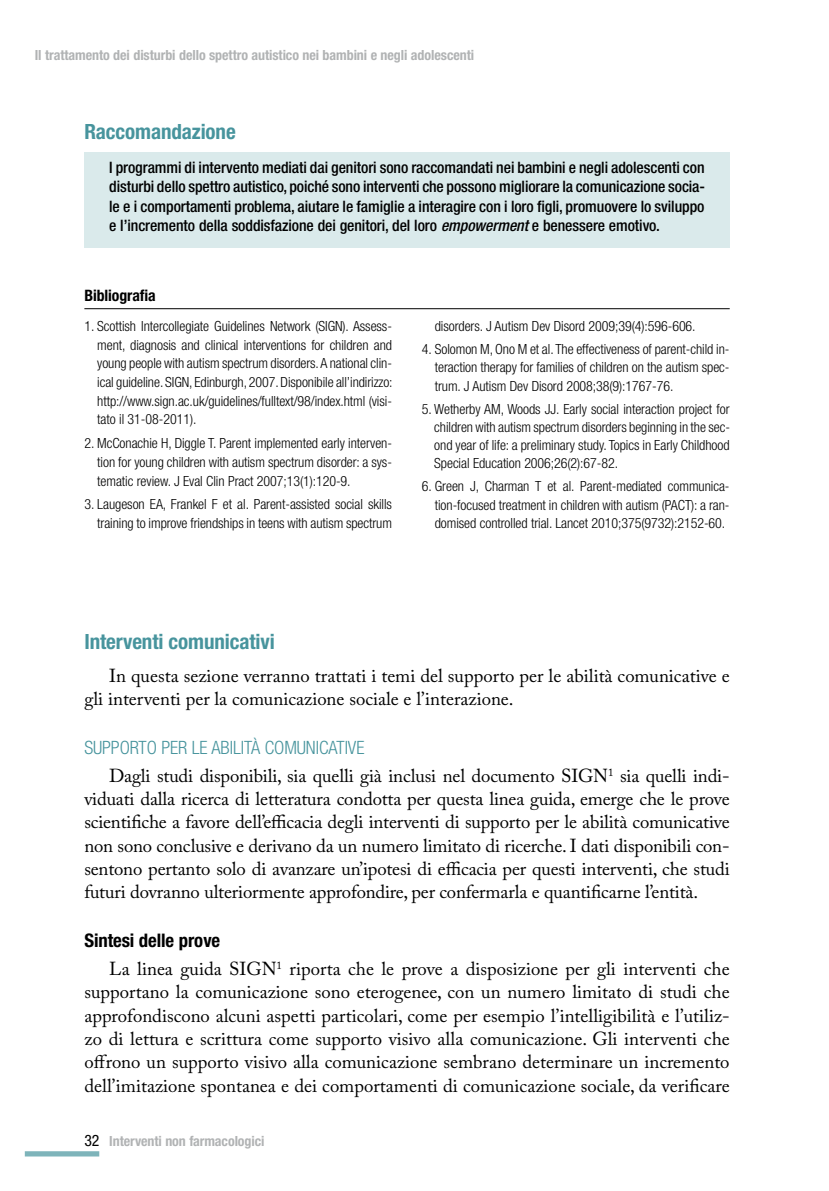
<style>
.page{position:relative;width:829px;height:1191px;background:#fff}
.page>*{position:absolute;margin:0;border:0;box-sizing:border-box;transform-origin:0 0}
.t1{font:700 condensed 21px "Helvetica Neue LT Std";letter-spacing:-.005em;color:#47949d}
.t2{font:18.72px/23.3px "Adobe Caslon Pro";color:#000;text-align:justify}
.t3{font:700 condensed 18.72px "Helvetica Neue LT Std";letter-spacing:-.005em;color:#000}
.t4{font:300 condensed 18.38px "Helvetica Neue LT Std";color:#47949d}
.t5{font:500 condensed 15.75px/19.2px "Helvetica Neue LT Std";letter-spacing:-.005em;color:#000;text-align:justify}
.t6{font:700 condensed 15.75px "Helvetica Neue LT Std";letter-spacing:-.005em;color:#000}
.t7{font:condensed 15.75px "Helvetica Neue LT Std";color:#000}
.t8{font:300 condensed 14px/18.7px "Helvetica Neue LT Std";letter-spacing:-.005em;color:#000;text-align:justify}
.t9{font:700 condensed 14px "Helvetica Neue LT Std";letter-spacing:-.005em;color:#b1b3b4}
.s1{font-style:italic}
</style>
<div class="page">
<div style="left:25px;top:1151px;width:74px;height:5px;background:#7eb4ba"></div>
<div style="left:84px;top:152px;width:645px;height:96px;background:#daeaeb"></div>
<hr style="left:84px;top:308px;width:645px;height:1px;background:#000">
<p class="t9" style="left:35px;top:46px;width:441px">Il trattamento dei disturbi dello spettro autistico nei bambini e negli adolescenti</p>
<h1 class="t1" style="left:84px;top:119px;width:153px">Raccomandazione</h1>
<p class="t5" style="left:109px;top:158px;width:597px">I programmi di intervento mediati dai genitori sono raccomandati nei bambini e negli adolescenti con disturbi dello spettro autistico, poiché sono interventi che possono migliorare la comunicazione socia&shy;le e i comportamenti problema, aiutare le famiglie a interagire con i loro figli, promuovere lo sviluppo e l’incremento della soddisfazione dei genitori, del loro <span class="s1">empowerment</span> e benessere emotivo.</p>
<p class="t6" style="left:84px;top:286px;width:73px">Bibliografia</p>
<p class="t8" style="left:97px;top:316px;width:297px;text-indent:-13px">1. Scottish Intercollegiate Guidelines Network (SIGN). Assess&shy;ment, diagnosis and clinical interventions for children and young people with autism spectrum disorders. A national clin&shy;ical guideline. SIGN, Edinburgh, 2007. Disponibile all’indirizzo: http://www.sign.ac.uk/guidelines/fulltext/98/index.html (visi&shy;tato il 31-08-2011).</p>
<p class="t8" style="left:97px;top:434px;width:296px;text-indent:-13px">2. McConachie H, Diggle T. Parent implemented early interven&shy;tion for young children with autism spectrum disorder: a sys&shy;tematic review. J Eval Clin Pract 2007;13(1):120-9.</p>
<p class="t8" style="left:84px;top:495px;width:309px;text-align:right">3. Laugeson EA, Frankel F et al. Parent-assisted social skills training to improve friendships in teens with autism spectrum</p>
<p class="t8" style="left:435px;top:316px;width:262px">disorders. J Autism Dev Disord 2009;39(4):596-606.</p>
<p class="t8" style="left:435px;top:340px;width:296px;line-height:18.2px;text-indent:-13px">4. Solomon M, Ono M et al. The effectiveness of parent-child in&shy;teraction therapy for families of children on the autism spec&shy;trum. J Autism Dev Disord 2008;38(9):1767-76.</p>
<p class="t8" style="left:434px;top:399px;width:297px;line-height:18.2px;text-indent:-12px">5. Wetherby AM, Woods JJ. Early social interaction project for children with autism spectrum disorders beginning in the sec&shy;ond year of life: a preliminary study. Topics in Early Childhood Special Education 2006;26(2):67-82.</p>
<p class="t8" style="left:435px;top:477px;width:296px;line-height:18.2px;text-indent:-13px">6. Green J, Charman T et al. Parent-mediated communica&shy;tion-focused treatment in children with autism (PACT): a ran&shy;domised controlled trial. Lancet 2010;375(9732):2152-60.</p>
<h1 class="t1" style="left:84px;top:628px;width:192px">Interventi comunicativi</h1>
<h2 class="t2" style="left:84px;top:663px;width:646px;text-indent:25px">In questa sezione verranno trattati i temi del supporto per le abilità comunicative e gli interventi per la comunicazione sociale e l’interazione.</h2>
<h3 class="t4" style="left:84px;top:736px;width:19px">Supporto</h3>
<h3 class="t4" style="left:161px;top:736px;width:58px">per leabilit</h3>
<h3 class="t4" style="left:251px;top:736px;width:23px">à comunicati</h3>
<h3 class="t4" style="left:348px;top:736px;width:17px">ve</h3>
<p class="t2" style="left:84px;top:763px;width:646px;text-indent:25px">Dagli studi disponibili, sia quelli già inclusi nel documento SIGN<sup>1</sup> sia quelli indi&shy;viduati dalla ricerca di letteratura condotta per questa linea guida, emerge che le prove scientifiche a favore dell’efficacia degli interventi di supporto per le abilità comunicative non sono conclusive e derivano da un numero limitato di ricerche. I dati disponibili con&shy;sentono pertanto solo di avanzare un’ipotesi di efficacia per questi interventi, che studi futuri dovranno ulteriormente approfondire, per confermarla e quantificarne l’entità.</p>
<h2 class="t3" style="left:84px;top:928px;width:137px">Sintesi delle prove</h2>
<p class="t2" style="left:84px;top:957px;width:646px;text-indent:25px">La linea guida SIGN<sup>1</sup> riporta che le prove a disposizione per gli interventi che supportano la comunicazione sono eterogenee, con un numero limitato di studi che approfondiscono alcuni aspetti particolari, come per esempio l’intelligibilità e l’utiliz&shy;zo di lettura e scrittura come supporto visivo alla comunicazione. Gli interventi che offrono un supporto visivo alla comunicazione sembrano determinare un incremento dell’imitazione spontanea e dei comportamenti di comunicazione sociale, da verificare</p>
<p class="t9" style="left:109px;top:1133px;width:157px">Interventi non farmacologici</p>
<p class="t7" style="left:84px;top:1131px;width:16px">32</p>
</div>
